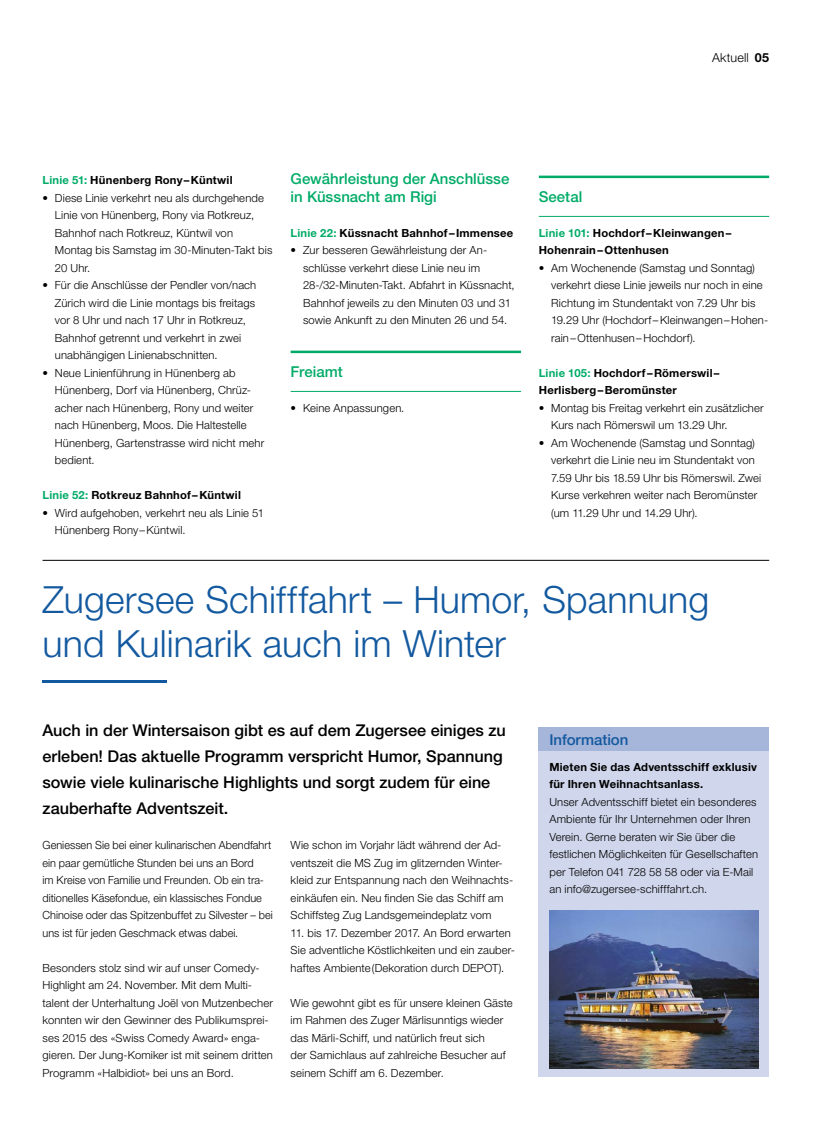
<style>
.page{position:relative;width:833px;height:1134px;background:#fff}
.page>*{position:absolute;margin:0;border:0;box-sizing:border-box;transform-origin:0 0}
.Artikeltitel_mittel{font:300 37.5px/43.8px "Helvetica Neue LT Std";letter-spacing:.005em;color:#13599f}
.Lead{font:500 16.25px/26.2px "Helvetica Neue LT Std";color:#000}
.Zwischentitel_gross{font:500 15px/17.5px "Helvetica Neue LT Std";color:#00ab67}
.Infotext_Titel_mit_L{font:500 15px "Helvetica Neue LT Std";color:#00ab67}
.Infotabelle_Kopfzeil{font:500 15px "Helvetica Neue LT Std";color:#13599f}
.t1{font:300 12.5px "Helvetica Neue LT Std";letter-spacing:.01em;color:#000}
.Grundtext{font:300 11.25px/17.5px "Helvetica Neue LT Std";letter-spacing:.01em;color:#000}
.Grundtext-2{font:700 11.25px/17.5px "Helvetica Neue LT Std";letter-spacing:.02em;color:#000}
.s1{font-weight:700}
.s2{color:#00ab67}
</style>
<div class="page">
<hr style="left:43px;top:560px;width:726px;height:1px;background:#000">
<hr style="left:43px;top:681px;width:124px;height:2px;background:#13599f">
<div style="left:539px;top:727px;width:230px;height:25px;background:#a6b5da"></div>
<div style="left:539px;top:752px;width:230px;height:325px;background:#d0d7ec"></div>
<img style="left:549px;top:911px;width:209px;height:157px">
<hr style="left:291px;top:351px;width:230px;height:2px;background:#00ab67">
<hr style="left:291px;top:391px;width:230px;height:1px;background:#00ab67">
<hr style="left:539px;top:176px;width:230px;height:2px;background:#00ab67">
<hr style="left:539px;top:216px;width:230px;height:1px;background:#00ab67">
<p class="t1" style="left:712px;top:50px;width:58px">Aktuell <span class="s1">05</span></p>
<p class="Grundtext-2" style="left:43px;top:171px;width:192px"><span class="s2">Linie 51:</span> Hünenberg Rony–Küntwil</p>
<p class="Grundtext" style="left:55px;top:189px;width:219px;text-indent:-12px">• Diese Linie verkehrt neu als durchgehende Linie von Hünenberg, Rony via Rotkreuz, Bahnhof nach Rotkreuz, Küntwil von Montag bis Samstag im 30-Minuten-Takt bis 20 Uhr.</p>
<p class="Grundtext" style="left:55px;top:276px;width:203px;text-indent:-12px">• Für die Anschlüsse der Pendler von/nach Zürich wird die Linie montags bis freitags vor 8 Uhr und nach 17 Uhr in Rotkreuz, Bahnhof getrennt und verkehrt in zwei unabhängigen Linienabschnitten.</p>
<p class="Grundtext" style="left:55px;top:364px;width:211px;text-indent:-12px">• Neue Linienführung in Hünenberg ab Hünenberg, Dorf via Hünenberg, Chrüz&shy;acher nach Hünenberg, Rony und weiter nach Hünenberg, Moos. Die Haltestelle Hünenberg, Gartenstrasse wird nicht mehr bedient.</p>
<p class="Grundtext-2" style="left:43px;top:486px;width:200px"><span class="s2">Linie 52:</span> Rotkreuz Bahnhof–Küntwil</p>
<p class="Grundtext" style="left:55px;top:504px;width:210px;text-indent:-12px">• Wird aufgehoben, verkehrt neu als Linie 51<br>Hünenberg Rony–Küntwil.</p>
<p class="Zwischentitel_gross" style="left:291px;top:170px;width:220px">Gewährleistung der Anschlüsse in Küssnacht am Rigi</p>
<p class="Grundtext-2" style="left:291px;top:224px;width:224px"><span class="s2">Linie 22:</span> Küssnacht Bahnhof–Immensee</p>
<p class="Grundtext" style="left:303px;top:241px;width:213px;text-indent:-12px">• Zur besseren Gewährleistung der An&shy;schlüsse verkehrt diese Linie neu im 28-/32-Minuten-Takt. Abfahrt in Küssnacht, Bahnhof jeweils zu den Minuten 03 und 31 sowie Ankunft zu den Minuten 26 und 54.</p>
<p class="Infotext_Titel_mit_L" style="left:291px;top:363px;width:54px">Freiamt</p>
<p class="Grundtext" style="left:291px;top:399px;width:115px">• Keine Anpassungen.</p>
<p class="Infotext_Titel_mit_L" style="left:539px;top:188px;width:45px">Seetal</p>
<p class="Grundtext-2" style="left:539px;top:224px;width:194px"><span class="s2">Linie 101:</span> Hochdorf–Kleinwangen–<br>Hohenrain–Ottenhusen</p>
<p class="Grundtext" style="left:551px;top:259px;width:218px;text-indent:-12px">• Am Wochenende (Samstag und Sonntag) verkehrt diese Linie jeweils nur noch in eine Richtung im Stundentakt von 7.29 Uhr bis 19.29 Uhr (Hochdorf–Kleinwangen–Hohen&shy;rain–Ottenhusen–Hochdorf).</p>
<p class="Grundtext-2" style="left:539px;top:364px;width:182px"><span class="s2">Linie 105:</span> Hochdorf–Römerswil–<br>Herlisberg–Beromünster</p>
<p class="Grundtext" style="left:551px;top:399px;width:214px;text-indent:-12px">• Montag bis Freitag verkehrt ein zusätzlicher<br>Kurs nach Römerswil um 13.29 Uhr.</p>
<p class="Grundtext" style="left:551px;top:434px;width:211px;text-indent:-12px">• Am Wochenende (Samstag und Sonntag) verkehrt die Linie neu im Stundentakt von 7.59 Uhr bis 18.59 Uhr bis Römerswil. Zwei Kurse verkehren weiter nach Beromünster (um 11.29 Uhr und 14.29 Uhr).</p>
<p class="Artikeltitel_mittel" style="left:43px;top:577px;width:668px">Zugersee Schifffahrt – Humor, Spannung und Kulinarik auch im Winter</p>
<p class="Lead" style="left:43px;top:717px;width:465px">Auch in der Wintersaison gibt es auf dem Zugersee einiges zu erleben! Das aktuelle Programm verspricht Humor, Spannung sowie viele kulinarische Highlights und sorgt zudem für eine zauberhafte Adventszeit.</p>
<p class="Grundtext" style="left:43px;top:836px;width:232px">Geniessen Sie bei einer kulinarischen Abendfahrt ein paar gemütliche Stunden bei uns an Bord<br>im Kreise von Familie und Freunden. Ob ein tra&shy;ditionelles Käsefondue, ein klassisches Fondue Chinoise oder das Spitzenbuffet zu Silvester – bei uns ist für jeden Geschmack etwas dabei.</p>
<p class="Grundtext" style="left:43px;top:959px;width:232px">Besonders stolz sind wir auf unser Comedy-Highlight am 24. November. Mit dem Multi&shy;talent der Unterhaltung Joël von Mutzenbecher konnten wir den Gewinner des Publikumsprei&shy;ses 2015 des «Swiss Comedy Award» enga&shy;gieren. Der Jung-Komiker ist mit seinem dritten Programm «Halbidiot» bei uns an Bord.</p>
<p class="Grundtext" style="left:291px;top:836px;width:224px">Wie schon im Vorjahr lädt während der Ad&shy;ventszeit die MS Zug im glitzernden Winter&shy;kleid zur Entspannung nach den Weihnachts&shy;einkäufen ein. Neu finden Sie das Schiff am Schiffsteg Zug Landsgemeindeplatz vom</p>
<p class="Grundtext" style="left:291px;top:924px;width:226px">11. bis 17. Dezember 2017. An Bord erwarten<br>Sie adventliche Köstlichkeiten und ein zauber&shy;haftes Ambiente(Dekoration durch DEPOT).</p>
<p class="Grundtext" style="left:291px;top:994px;width:223px">Wie gewohnt gibt es für unsere kleinen Gäste im Rahmen des Zuger Märlisunntigs wieder das Märli-Schiff, und natürlich freut sich<br>der Samichlaus auf zahlreiche Besucher auf seinem Schiff am 6. Dezember.</p>
<p class="Infotabelle_Kopfzeil" style="left:549px;top:730px;width:81px">Information</p>
<p class="Grundtext-2" style="left:549px;top:758px;width:209px">Mieten Sie das Adventsschiff exklusiv für Ihren Weihnachtsanlass.</p>
<p class="Grundtext" style="left:549px;top:793px;width:210px">Unser Adventsschiff bietet ein besonderes Ambiente für Ihr Unternehmen oder Ihren Verein. Gerne beraten wir Sie über die festlichen Möglichkeiten für Gesellschaften per Telefon 041 728 58 58 oder via E-Mail an info@zugersee-schifffahrt.ch.</p>
</div>
